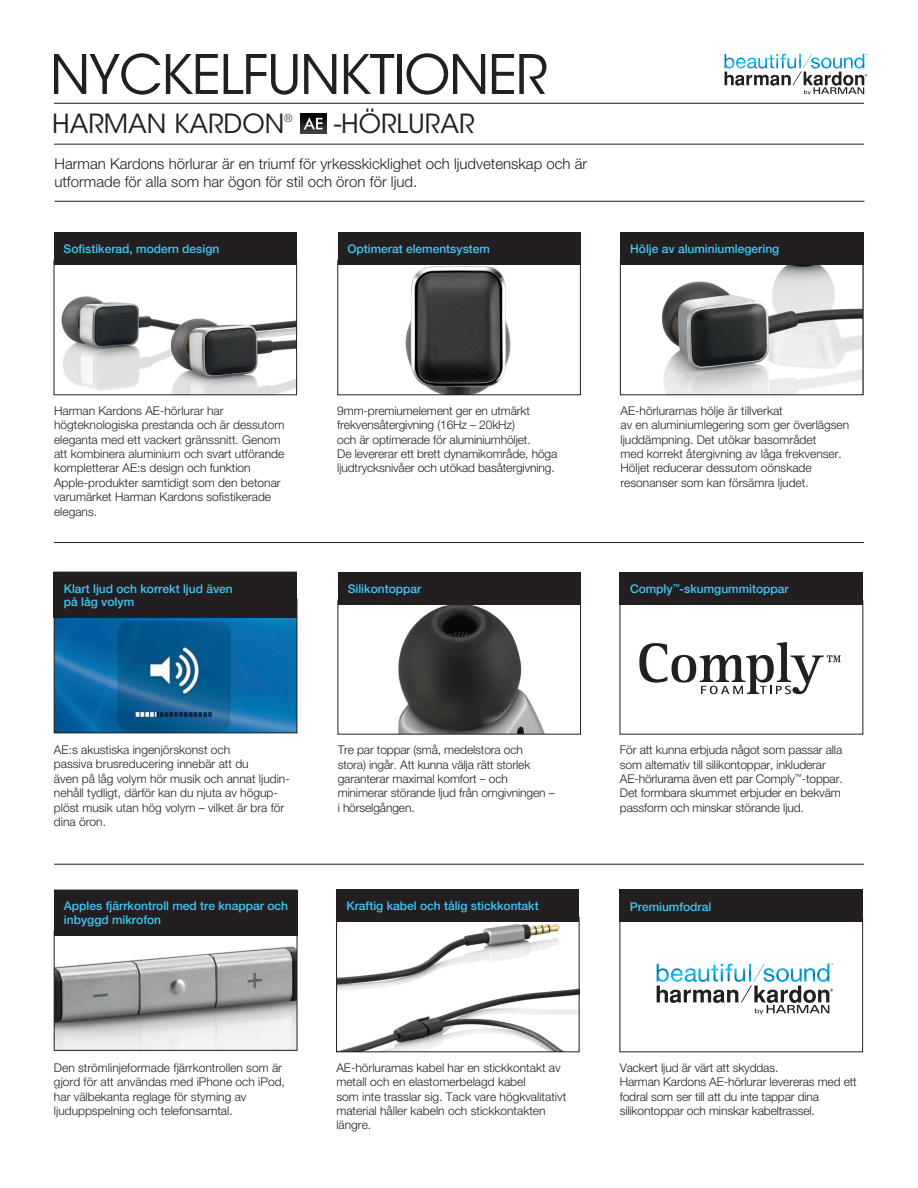
<style>
.page{position:relative;width:918px;height:1188px;background:#fff}
.page>*{position:absolute;margin:0;border:0;box-sizing:border-box;transform-origin:0 0}
.t1{font:54px "ITC Avant Garde Std";letter-spacing:-.025em;color:#231f20}
.t2{font:26.25px "ITC Avant Garde Std";color:#231f20}
.t3{font:300 15px/18px "Helvetica Neue";color:#231f20}
.t4{font:300 12px/14.4px "Helvetica Neue";color:#231f20}
.t5{font:500 12px/13.5px "Helvetica Neue";color:#40c7f4}
.t6{font:10.5px "ITC Avant Garde Std";color:#231f20}
</style>
<div class="page">
<hr style="left:54px;top:144px;width:810px;height:1px;background:#231f20">
<svg style="left:725px;top:54px;width:143px;height:41px"></svg>
<hr style="left:54px;top:103px;width:810px;height:1px;background:#231f20">
<hr style="left:54px;top:201px;width:810px;height:1px;background:#231f20">
<img style="left:56px;top:935px;width:239px;height:114px">
<hr style="left:54px;top:542px;width:810px;height:1px;background:#231f20">
<hr style="left:54px;top:864px;width:810px;height:1px;background:#231f20">
<img style="left:61px;top:296px;width:234px;height:97px">
<div style="left:54px;top:233px;width:243px;height:32px;background:#231f20"></div>
<div style="left:54px;top:260px;width:243px;height:135px;border:1px solid #231f20"></div>
<img style="left:340px;top:604px;width:239px;height:128px">
<div style="left:338px;top:572px;width:243px;height:32px;background:#231f20"></div>
<div style="left:338px;top:600px;width:243px;height:134px;border:1px solid #231f20"></div>
<img style="left:338px;top:923px;width:239px;height:127px">
<div style="left:336px;top:890px;width:243px;height:32px;background:#231f20"></div>
<div style="left:336px;top:917px;width:243px;height:135px;border:1px solid #231f20"></div>
<img style="left:405px;top:266px;width:106px;height:127px">
<div style="left:338px;top:233px;width:243px;height:32px;background:#231f20"></div>
<div style="left:338px;top:260px;width:243px;height:135px;border:1px solid #231f20"></div>
<img style="left:56px;top:618px;width:239px;height:113px">
<div style="left:54px;top:890px;width:243px;height:45px;background:#231f20"></div>
<div style="left:620px;top:890px;width:243px;height:32px;background:#231f20"></div>
<div style="left:620px;top:917px;width:243px;height:135px;border:1px solid #231f20"></div>
<div style="left:54px;top:572px;width:243px;height:46px;background:#231f20"></div>
<div style="left:54px;top:599px;width:243px;height:134px;border:1px solid #231f20"></div>
<img style="left:662px;top:265px;width:199px;height:128px">
<div style="left:620px;top:233px;width:243px;height:32px;background:#231f20"></div>
<div style="left:620px;top:260px;width:243px;height:135px;border:1px solid #231f20"></div>
<div style="left:620px;top:572px;width:243px;height:32px;background:#231f20"></div>
<div style="left:620px;top:600px;width:243px;height:134px;border:1px solid #231f20"></div>
<svg style="left:657px;top:964px;width:177px;height:50px"></svg>
<div style="left:54px;top:931px;width:243px;height:120px;border:1px solid #231f20"></div>
<svg style="left:639px;top:642px;width:202px;height:52px"></svg>
<img style="left:300px;top:113px;width:27px;height:20px">
<svg style="left:304px;top:117px;width:19px;height:12px"></svg>
<h1 class="t1" style="left:50px;top:42px;width:499px">N YCKELFUNKTIONER</h1>
<h2 class="t2" style="left:52px;top:108px;width:233px">HARMAN KARDON</h2>
<p class="t6" style="left:284px;top:112px;width:10px">®</p>
<h2 class="t2" style="left:334px;top:108px;width:142px">-HÖRLURAR</h2>
<p class="t3" style="left:54px;top:155px;width:534px">Harman Kardons hörlurar är en triumf för yrkesskicklighet och ljudvetenskap och är utformade för alla som har ögon för stil och öron för ljud.</p>
<p class="t5" style="left:64px;top:242px;width:157px">Sofistikerad, modern design</p>
<p class="t5" style="left:347px;top:242px;width:144px">Optimerat elementsystem</p>
<p class="t5" style="left:630px;top:242px;width:151px">Hölje av aluminiumlegering</p>
<p class="t4" style="left:54px;top:403px;width:232px">Harman Kardons AE-hörlurar har högteknologiska prestanda och är dessutom eleganta med ett vackert gränssnitt. Genom att kombinera aluminium och svart utförande kompletterar AE:s design och funktion Apple-produkter samtidigt som den betonar varumärket Harman Kardons sofistikerade elegans.</p>
<p class="t4" style="left:337px;top:403px;width:222px">9mm-premiumelement ger en utmärkt frekvensåtergivning (16Hz – 20kHz)<br>och är optimerade för aluminiumhöljet.<br>De levererar ett brett dynamikområde, höga ljudtrycksnivåer och utökad basåtergivning.</p>
<p class="t5" style="left:64px;top:581px;width:170px">Klart ljud och korrekt ljud även på låg volym</p>
<p class="t5" style="left:348px;top:582px;width:75px">Silikontoppar</p>
<p class="t4" style="left:54px;top:742px;width:237px">AE:s akustiska ingenjörskonst och<br>passiva brusreducering innebär att du<br>även på låg volym hör musik och annat ljudin&shy;nehåll tydligt, därför kan du njuta av högup&shy;plöst musik utan hög volym – vilket är bra för dina öron.</p>
<p class="t5" style="left:64px;top:899px;width:226px">Apples fjärrkontroll med tre knappar och inbyggd mikrofon</p>
<p class="t4" style="left:338px;top:742px;width:219px">Tre par toppar (små, medelstora och<br>stora) ingår. Att kunna välja rätt storlek garanterar maximal komfort – och minimerar störande ljud från omgivningen – i hörselgången.</p>
<p class="t5" style="left:346px;top:899px;width:194px">Kraftig kabel och tålig stickkontakt</p>
<p class="t4" style="left:621px;top:403px;width:230px">AE-hörlurarnas hölje är tillverkat<br>av en aluminiumlegering som ger överlägsen ljuddämpning. Det utökar basområdet<br>med korrekt återgivning av låga frekvenser.<br>Höljet reducerar dessutom oönskade resonanser som kan försämra ljudet.</p>
<p class="t5" style="left:630px;top:582px;width:160px">Comply<sup>™</sup>-skumgummitoppar</p>
<p class="t4" style="left:620px;top:742px;width:224px">För att kunna erbjuda något som passar alla som alternativ till silikontoppar, inkluderar AE-hörlurarna även ett par Comply<sup>™</sup>-toppar.<br>Det formbara skummet erbjuder en bekväm passform och minskar störande ljud.</p>
<p class="t5" style="left:630px;top:899px;width:83px">Premiumfodral</p>
<p class="t4" style="left:54px;top:1060px;width:232px">Den strömlinjeformade fjärrkontrollen som är gjord för att användas med iPhone och iPod, har välbekanta reglage för styrning av ljuduppspelning och telefonsamtal.</p>
<p class="t4" style="left:336px;top:1060px;width:231px">AE-hörlurarnas kabel har en stickkontakt av metall och en elastomerbelagd kabel<br>som inte trasslar sig. Tack vare högkvalitativt material håller kabeln och stickkontakten längre.</p>
<p class="t4" style="left:620px;top:1060px;width:239px">Vackert ljud är värt att skyddas.<br>Harman Kardons AE-hörlurar levereras med ett fodral som ser till att du inte tappar dina silikontoppar och minskar kabeltrassel.</p>
</div>
